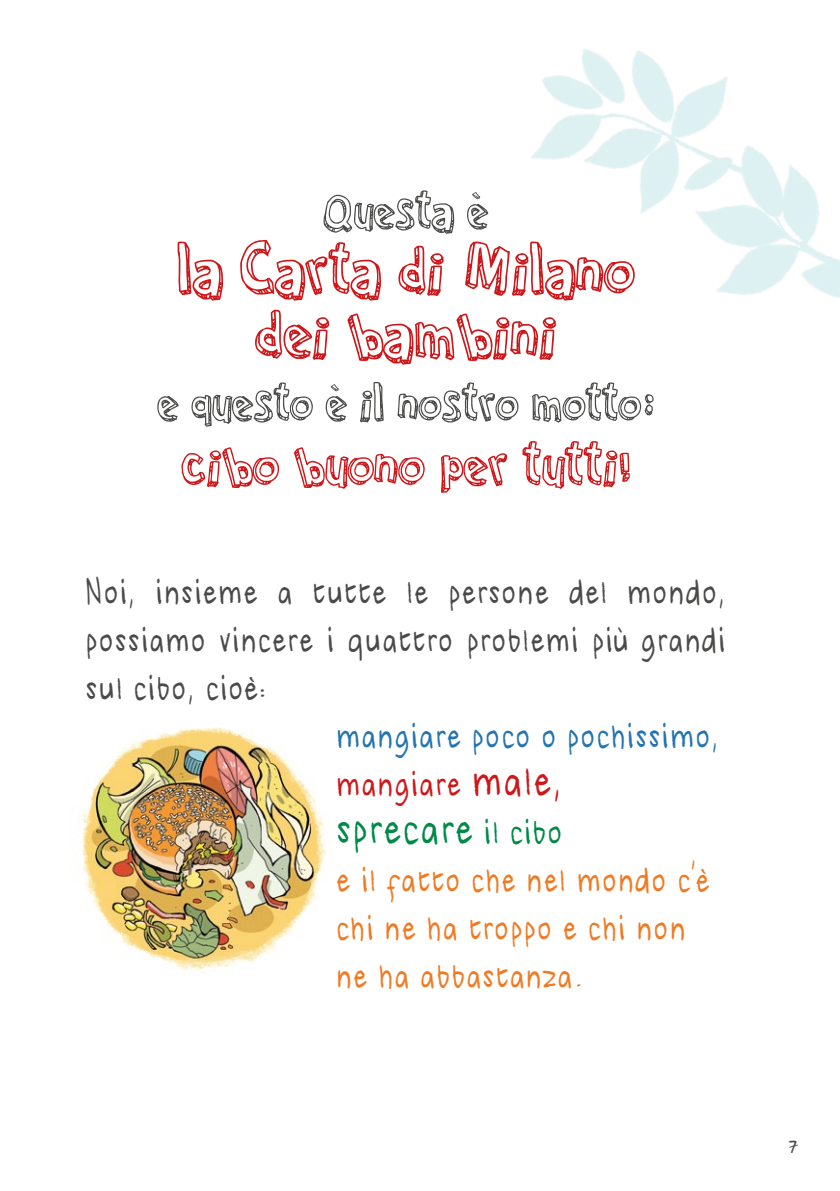
<style>
.page{position:relative;width:840px;height:1191px;background:#fff}
.page>*{position:absolute;margin:0;border:0;box-sizing:border-box;transform-origin:0 0}
.t1{font:70px/64px "Cartoon Relief";letter-spacing:-.005em;color:#cd171a;text-align:center}
.t2{font:60px "Cartoon Relief";letter-spacing:-.005em;color:#cd171a}
.t3{font:52px "Cartoon Relief";letter-spacing:-.005em;color:#4a4a49}
.t4{font:40px "Galuppolo";letter-spacing:-.005em;color:#018947}
.t5{font:32px/48px "Galuppolo";letter-spacing:-.005em;color:#4a4a49;text-align:justify}
.t6{font:32px/48px "Galuppolo";letter-spacing:-.005em;color:#ef7a24}
.t7{font:32px/48px "Galuppolo";letter-spacing:-.005em;color:#2474af}
.t8{font:22px "Galuppolo";color:#4a4a49}
.s1{color:#cd171a}
.s2{font-size:40px;color:#cd171a}
.s3{font-size:32px}
</style>
<div class="page">
<img style="left:531px;top:49px;width:308px;height:249px">
<img style="left:82px;top:727px;width:244px;height:247px">
<h3 class="t3" style="left:323px;top:180px;width:167px">Questa è</h3>
<h1 class="t1" style="left:177px;top:236px;width:459px">la Carta di Milano dei bambini</h1>
<h3 class="t3" style="left:157px;top:372px;width:499px">e questo è il nostro motto:</h3>
<h2 class="t2" style="left:181px;top:429px;width:450px">cibo buono per tutti!</h2>
<p class="t5" style="left:85px;top:568px;width:642px">Noi, insieme a tutte le persone del mondo, possiamo vincere i quattro problemi più grandi sul cibo, cioè:</p>
<p class="t7" style="left:335px;top:712px;width:385px">mangiare poco o pochissimo, <span class="s1">mangiare</span> <span class="s2">male,</span></p>
<p class="t4" style="left:335px;top:802px;width:229px">sprecare <span class="s3">il cibo</span></p>
<p class="t6" style="left:335px;top:856px;width:376px">e il fatto che nel mondo c’è chi ne ha troppo e chi non ne ha abbastanza.</p>
<p class="t8" style="left:787px;top:1129px;width:11px">7</p>
</div>
